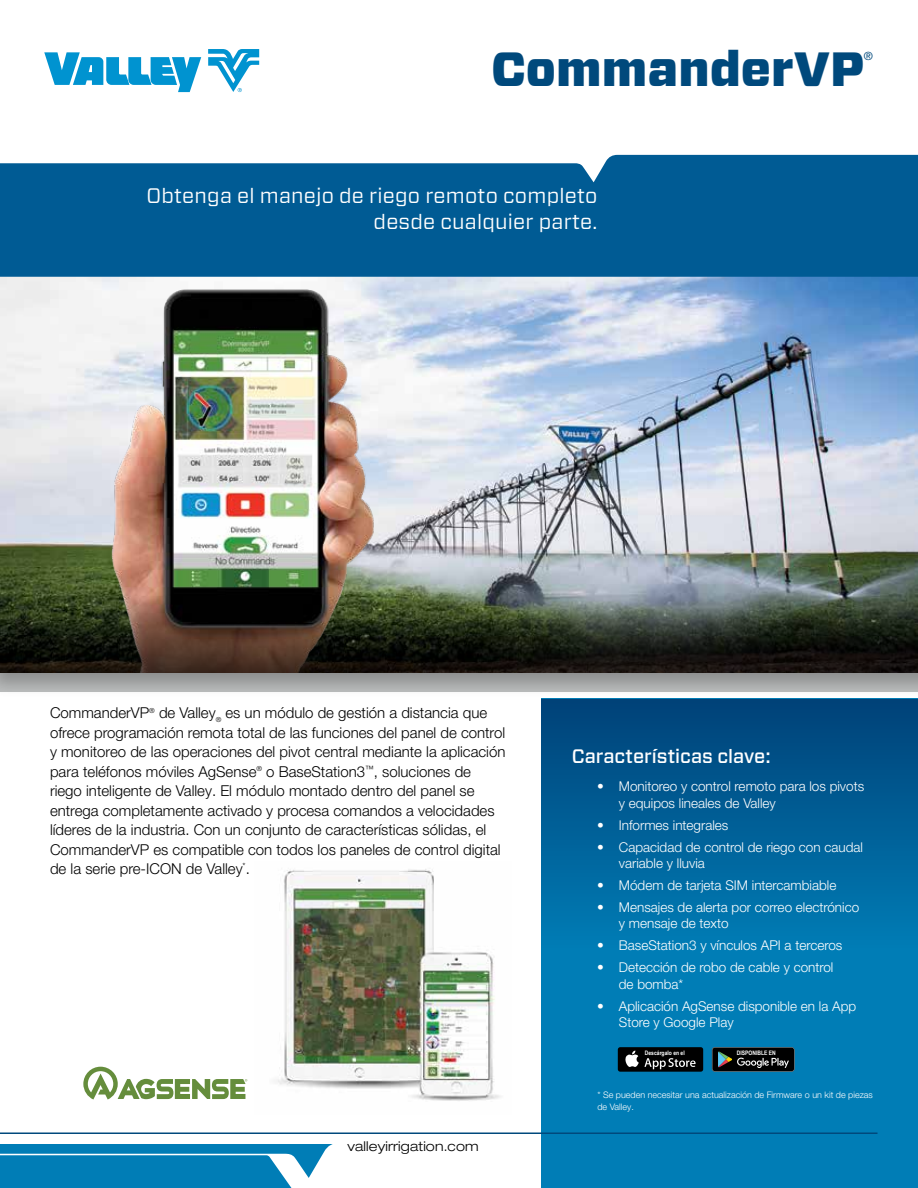
<style>
.page{position:relative;width:918px;height:1188px;background:#fff}
.page>*{position:absolute;margin:0;border:0;box-sizing:border-box;transform-origin:0 0}
.t1{font:900 48px "Forza";color:#00497c}
.t2{font:21px/25.2px "Forza";letter-spacing:.01em;color:#fff;text-align:right}
.t3{font:500 19.5px "Forza";color:#fff}
.t4{font:300 15px/19.5px "Helvetica Neue LT Pro";color:#000}
.t5{font:300 13.5px/16.5px "Helvetica Neue LT Pro";color:#fff}
.t6{font:300 expanded 13.5px "Helvetica Neue LT Pro";letter-spacing:.01em;color:#000}
.t7{font:11.4px "Helvetica Neue LT Pro";color:#00497c}
.t8{font:300 9px/12px "Helvetica Neue LT Pro";color:#fff}
.t9{font:700 6.15px "Arial Narrow";color:#fff}
</style>
<div class="page">
<svg style="left:0;top:1144px;width:333px;height:44px;background:#208dbf"></svg>
<div style="left:0;top:270px;width:918px;height:428px;background:#000;opacity:.26"></div>
<img style="left:0;top:277px;width:918px;height:317px">
<svg style="left:208px;top:49px;width:51px;height:43px"></svg>
<svg style="left:44px;top:52px;width:157px;height:40px"></svg>
<div style="left:0;top:155px;width:918px;height:122px;background:#005b94"></div>
<svg style="left:83px;top:1067px;width:164px;height:33px"></svg>
<div style="left:541px;top:699px;width:377px;height:489px;background:#007db6"></div>
<div style="left:541px;top:699px;width:377px;height:248px;background:linear-gradient(to bottom,#004178,#007cb5)"></div>
<hr style="left:0;top:1132px;width:878px;height:2px;background:#00497c">
<div style="left:618px;top:1047px;width:85px;height:25px;background:#000;border-radius:2px"></div>
<svg style="left:625px;top:1051px;width:71px;height:18px"></svg>
<svg style="left:712px;top:1047px;width:83px;height:25px;background:#232726"></svg>
<img style="left:45px;top:278px;width:396px;height:316px">
<svg style="left:0;top:594px;width:918px;height:79px;background:#2e2f23"></svg>
<img style="left:276px;top:869px;width:225px;height:232px">
<h1 class="t1" style="left:491px;top:37px;width:374px">CommanderVP</h1>
<p class="t7" style="left:864px;top:49px;width:11px">®</p>
<h2 class="t2" style="left:146px;top:183px;width:452px">Obtenga el manejo de riego remoto completo desde cualquier parte.</h2>
<p class="t4" style="left:50px;top:703px;width:457px">CommanderVP<sup>®</sup> de Valley<sub>®</sub> es un módulo de gestión a distancia que ofrece programación remota total de las funciones del panel de control y monitoreo de las operaciones del pivot central mediante la aplicación para teléfonos móviles AgSense<sup>®</sup> o BaseStation3<sup>™</sup>, soluciones de riego inteligente de Valley. El módulo montado dentro del panel se entrega completamente activado y procesa comandos a velocidades líderes de la industria. Con un conjunto de características sólidas, el CommanderVP es compatible con todos los paneles de control digital de la serie pre-ICON de Valley<sup>*</sup>.</p>
<p class="t6" style="left:348px;top:1138px;width:133px">valleyirrigation.com</p>
<h3 class="t3" style="left:572px;top:744px;width:201px">Características clave:</h3>
<p class="t5" style="left:619px;top:778px;width:247px;text-indent:-22px">• Monitoreo y control remoto para los pivots y equipos lineales de Valley</p>
<p class="t5" style="left:597px;top:816px;width:133px">• Informes integrales</p>
<p class="t5" style="left:619px;top:838px;width:246px;text-indent:-22px">• Capacidad de control de riego con caudal variable y lluvia</p>
<p class="t5" style="left:597px;top:877px;width:241px">• Módem de tarjeta SIM intercambiable</p>
<p class="t5" style="left:619px;top:899px;width:242px;text-indent:-22px">• Mensajes de alerta por correo electrónico y mensaje de texto</p>
<p class="t5" style="left:597px;top:937px;width:247px">• BaseStation3 y vínculos API a terceros</p>
<p class="t5" style="left:619px;top:959px;width:216px;text-indent:-22px">• Detección de robo de cable y control de bomba*</p>
<p class="t5" style="left:619px;top:997px;width:239px;text-indent:-22px">• Aplicación AgSense disponible en la App<br>Store y Google Play</p>
<p class="t9" style="left:645px;top:1048px;width:41px">Descárgalo en el</p>
<p class="t9" style="left:737px;top:1049px;width:41px">DISPONIBLE EN</p>
<p class="t8" style="left:597px;top:1089px;width:277px">* Se pueden necesitar una actualización de Firmware o un kit de piezas de Valley.</p>
</div>
